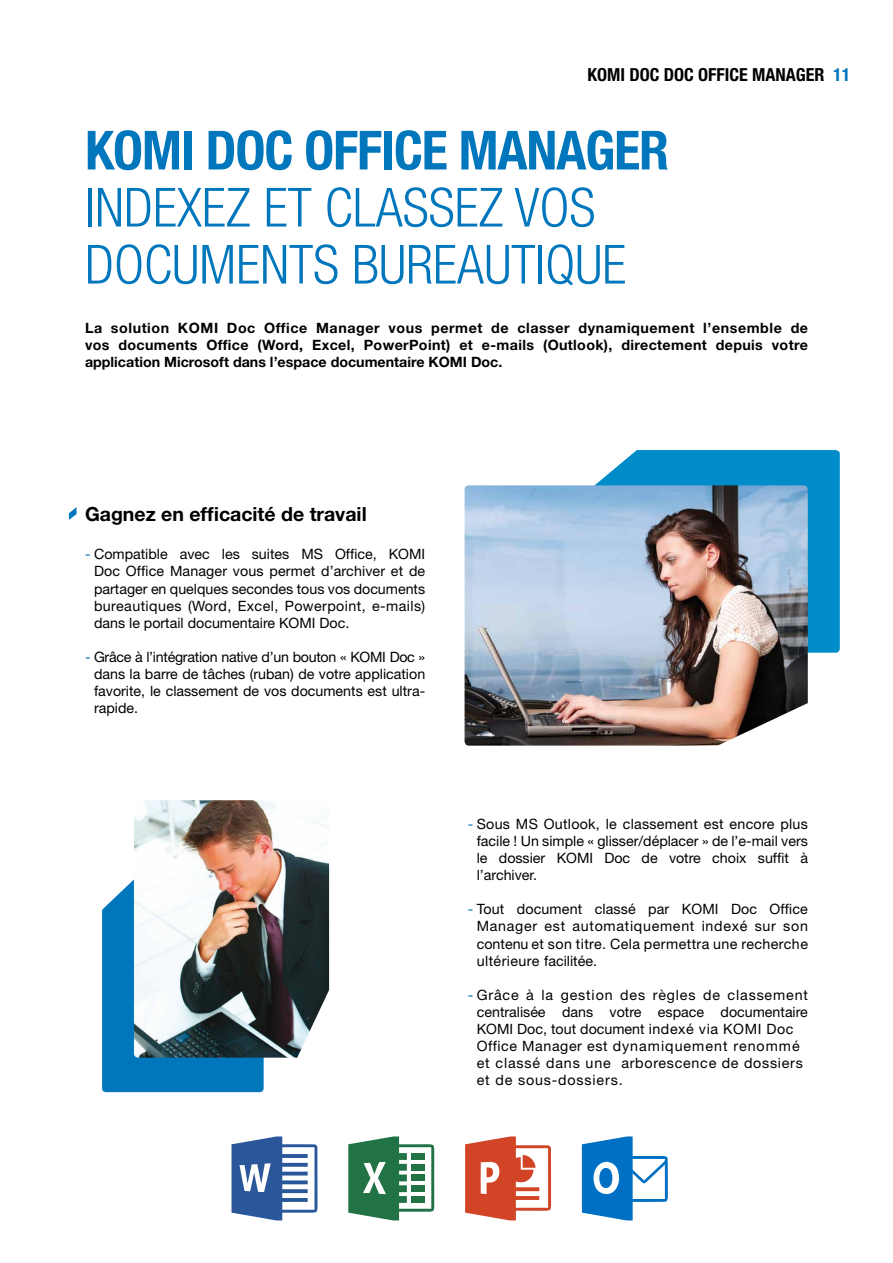
<style>
.page{position:relative;width:893px;height:1263px;background:#fff}
.page>*{position:absolute;margin:0;border:0;box-sizing:border-box;transform-origin:0 0}
.t1{font:300 condensed 54px/57px "Helvetica Neue";color:#0076bd}
.t2{font:700 condensed 54px "Helvetica Neue";letter-spacing:-.02em;color:#0076bd}
.t3{font:700 19.5px "Helvetica Neue";color:#000}
.t4{font:700 condensed 18px "Helvetica Neue";color:#000}
.t5{font:14.25px/17.1px "Helvetica Neue";color:#000;text-align:justify}
.t6{font:700 14.25px/17.1px "Helvetica Neue";color:#000;text-align:justify}
.t7{font:14.25px/17.1px "Helvetica Neue";letter-spacing:.05em;color:#000}
.s1{color:#0076bd}
</style>
<div class="page">
<svg style="left:68px;top:507px;width:9px;height:13px"></svg>
<svg style="left:595px;top:450px;width:245px;height:203px;background:#0e92cc"></svg>
<img style="left:465px;top:485px;width:343px;height:261px">
<svg style="left:102px;top:879px;width:162px;height:213px;background:#0c7cc0"></svg>
<img style="left:134px;top:800px;width:195px;height:258px">
<svg style="left:231px;top:1136px;width:87px;height:84px"></svg>
<svg style="left:348px;top:1136px;width:86px;height:84px"></svg>
<div style="left:411px;top:1153px;width:13px;height:7px;background:#217345"></div>
<div style="left:411px;top:1164px;width:13px;height:7px;background:#217345"></div>
<div style="left:411px;top:1174px;width:13px;height:7px;background:#217345"></div>
<div style="left:411px;top:1185px;width:13px;height:7px;background:#217345"></div>
<div style="left:411px;top:1196px;width:13px;height:7px;background:#217345"></div>
<svg style="left:465px;top:1136px;width:86px;height:84px"></svg>
<svg style="left:582px;top:1136px;width:86px;height:84px"></svg>
<p class="t4" style="left:588px;top:63px;width:264px">KOMI DOC DOC OFFICE MANAGER <span class="s1">11</span></p>
<h1 class="t2" style="left:85px;top:118px;width:586px">KOMI DOC OFFICE MANAGER</h1>
<h1 class="t1" style="left:85px;top:178px;width:543px">INDEXEZ ET CLASSEZ VOS<br>DOCUMENTS BUREAUTIQUE</h1>
<p class="t6" style="left:85px;top:319px;width:724px">La solution KOMI Doc Office Manager vous permet de classer dynamiquement l’ensemble de vos documents Office (Word, Excel, PowerPoint) et e-mails (Outlook), directement depuis votre application Microsoft dans l’espace documentaire KOMI Doc.</p>
<h2 class="t3" style="left:85px;top:502px;width:283px">Gagnez en efficacité de travail</h2>
<p class="t5" style="left:94px;top:545px;width:333px;text-indent:-9px"><span class="s1">-</span> Compatible avec les suites MS Office, KOMI Doc Office Manager vous permet d’archiver et de partager en quelques secondes tous vos documents bureautiques (Word, Excel, Powerpoint, e-mails) dans le portail documentaire KOMI Doc.</p>
<p class="t5" style="left:94px;top:648px;width:333px;text-indent:-9px"><span class="s1">-</span> Grâce à l’intégration native d’un bouton « KOMI Doc » dans la barre de tâches (ruban) de votre application favorite, le classement de vos documents est ultra&shy;rapide.</p>
<p class="t5" style="left:477px;top:815px;width:333px;text-indent:-9px"><span class="s1">-</span> Sous MS Outlook, le classement est encore plus facile ! Un simple « glisser/déplacer » de l’e-mail vers le dossier KOMI Doc de votre choix suffit à l’archiver.</p>
<p class="t5" style="left:477px;top:900px;width:333px;text-indent:-9px"><span class="s1">-</span> Tout document classé par KOMI Doc Office Manager est automatiquement indexé sur son contenu et son titre. Cela permettra une recherche ultérieure facilitée.</p>
<p class="t7" style="left:477px;top:986px;width:333px;text-indent:-9px"><span class="s1">-</span> Grâce à la gestion des règles de classement centralisée dans votre espace documentaire KOMI Doc, tout document indexé via KOMI Doc Office Manager est dynamiquement renommé et classé dans une arborescence de dossiers et de sous-dossiers.</p>
</div>
